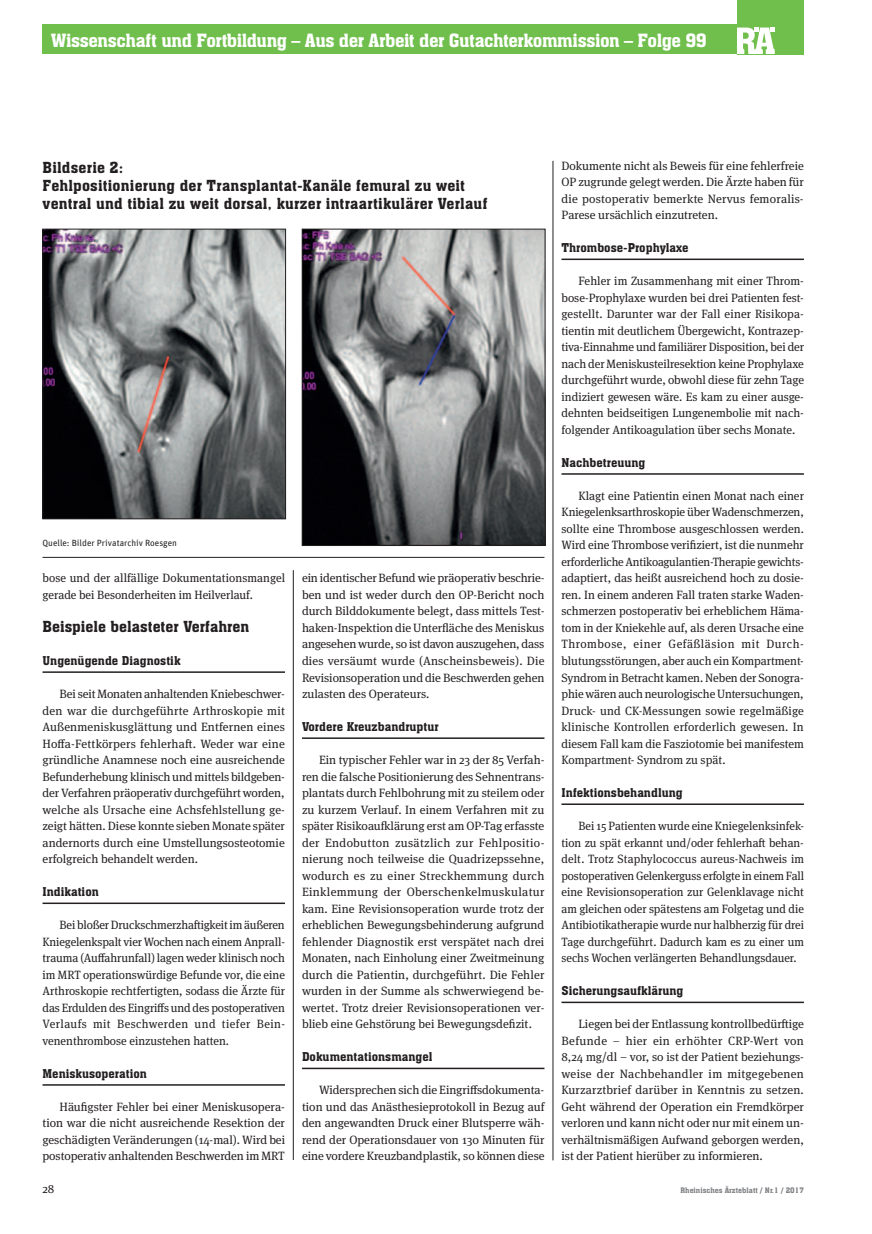
<style>
.page{position:relative;width:872px;height:1234px;background:#fff}
.page>*{position:absolute;margin:0;border:0;box-sizing:border-box;transform-origin:0 0}
.t1{font:18px "Aachen BT";letter-spacing:-.025em;color:#fff}
.t2{font:15px/18px "Aachen BT";letter-spacing:.01em;color:#231f20}
.t3{font:12px/16.5px "Meta Serif OT";color:#231f20;text-align:justify}
.t4{font:12px/16.5px "Meta Serif OT";color:#231f20;text-align:justify;scale:.96 1}
.t5{font:12px "Aachen BT";color:#231f20}
.t6{font:9px "Unit";color:#231f20}
.t7{font:7.5px "Aachen BT";color:#808285}
</style>
<div class="page">
<div style="left:737px;top:0;width:67px;height:54px;background:#70bf4c"></div>
<svg style="left:737px;top:28px;width:37px;height:26px"></svg>
<hr style="left:293px;top:570px;width:1px;height:589px;background:#231f20">
<div style="left:43px;top:25px;width:694px;height:29px;background:#70bf4c"></div>
<hr style="left:43px;top:671px;width:242px;height:1px;background:#231f20">
<hr style="left:43px;top:902px;width:242px;height:1px;background:#231f20">
<hr style="left:43px;top:1083px;width:242px;height:2px;background:#231f20">
<img style="left:45px;top:231px;width:239px;height:286px">
<div style="left:43px;top:229px;width:243px;height:290px;border:1px solid #231f20"></div>
<img style="left:304px;top:231px;width:239px;height:312px">
<div style="left:302px;top:229px;width:243px;height:316px;border:1px solid #231f20"></div>
<hr style="left:302px;top:737px;width:242px;height:1px;background:#231f20">
<hr style="left:302px;top:1067px;width:242px;height:1px;background:#231f20">
<hr style="left:561px;top:258px;width:243px;height:2px;background:#231f20">
<hr style="left:561px;top:473px;width:243px;height:1px;background:#231f20">
<hr style="left:561px;top:803px;width:243px;height:1px;background:#231f20">
<hr style="left:561px;top:1001px;width:243px;height:1px;background:#231f20">
<hr style="left:43px;top:557px;width:501px;height:1px;background:#231f20">
<hr style="left:553px;top:161px;width:1px;height:999px;background:#231f20">
<h1 class="t1" style="left:51px;top:29px;width:657px">Wissenschaft und Fortbildung – Aus der Arbeit der Gutachterkommission – Folge 99</h1>
<p class="t2" style="left:43px;top:158px;width:446px">Bildserie 2:<br>Fehlpositionierung der Transplantat-Kanäle femural zu weit ventral und tibial zu weit dorsal, kurzer intraartikulärer Verlauf</p>
<p class="t6" style="left:43px;top:537px;width:136px">Quelle: Bilder Privatarchiv Roesgen</p>
<p class="t3" style="left:43px;top:570px;width:244px">bose und der allfällige Dokumentationsmangel gerade bei Besonderheiten im Heilverlauf.</p>
<p class="t2" style="left:43px;top:617px;width:208px">Beispiele belasteter Verfahren</p>
<p class="t5" style="left:43px;top:653px;width:139px">Ungenügende Diagnostik</p>
<p class="t3" style="left:43px;top:685px;width:244px;text-indent:17px">Bei seit Monaten anhaltenden Kniebeschwer&shy;den war die durchgeführte Arthroskopie mit Außenmeniskusglättung und Entfernen eines Hoffa-Fettkörpers fehlerhaft. Weder war eine gründliche Anamnese noch eine ausreichende Befunderhebung klinisch und mittels bildgeben&shy;der Verfahren präoperativ durchgeführt worden, welche als Ursache eine Achsfehlstellung ge&shy;zeigt hätten. Diese konnte sieben Monate später andernorts durch eine Umstellungsosteotomie erfolgreich behandelt werden.</p>
<p class="t5" style="left:43px;top:884px;width:58px">Indikation</p>
<p class="t3" style="left:43px;top:916px;width:244px;text-indent:17px">Bei bloßer Druckschmerzhaftigkeit im äußeren Kniegelenkspalt vier Wochen nach einem Anprall&shy;trauma (Auffahrunfall) lagen weder klinisch noch im MRT operationswürdige Befunde vor, die eine Arthroskopie rechtfertigten, sodass die Ärzte für das Erdulden des Eingriffs und des postoperativen Verlaufs mit Beschwerden und tiefer Bein&shy;venenthrombose einzustehen hatten.</p>
<p class="t5" style="left:43px;top:1065px;width:106px">Meniskusoperation</p>
<p class="t3" style="left:43px;top:1098px;width:244px;text-indent:17px">Häufigster Fehler bei einer Meniskusopera&shy;tion war die nicht ausreichende Resektion der geschädigten Veränderungen (14-mal). Wird bei postoperativ anhaltenden Beschwerden im MRT</p>
<p class="t3" style="left:302px;top:570px;width:244px">ein identischer Befund wie präoperativ beschrie&shy;ben und ist weder durch den OP-Bericht noch durch Bilddokumente belegt, dass mittels Test&shy;haken-Inspektion die Unterfläche des Meniskus angesehen wurde, so ist davon auszugehen, dass dies versäumt wurde (Anscheinsbeweis). Die Revisionsoperation und die Beschwerden gehen zulasten des Operateurs.</p>
<p class="t5" style="left:302px;top:719px;width:138px">Vordere Kreuzbandruptur</p>
<p class="t3" style="left:302px;top:751px;width:244px;text-indent:17px">Ein typischer Fehler war in 23 der 85 Verfah&shy;ren die falsche Positionierung des Sehnentrans&shy;plantats durch Fehlbohrung mit zu steilem oder zu kurzem Verlauf. In einem Verfahren mit zu später Risikoaufklärung erst am OP-Tag erfasste der Endobutton zusätzlich zur Fehlpositio&shy;nierung noch teilweise die Quadrizepssehne, wodurch es zu einer Streckhemmung durch Einklemmung der Oberschenkelmuskulatur kam. Eine Revisionsoperation wurde trotz der erheblichen Bewegungsbehinderung aufgrund fehlender Diagnostik erst verspätet nach drei Monaten, nach Einholung einer Zweitmeinung durch die Patientin, durchgeführt. Die Fehler wurden in der Summe als schwerwiegend be&shy;wertet. Trotz dreier Revisionsoperationen ver&shy;blieb eine Gehstörung bei Bewegungsdefizit.</p>
<p class="t5" style="left:302px;top:1049px;width:132px">Dokumentationsmangel</p>
<p class="t3" style="left:302px;top:1081px;width:244px;text-indent:17px">Widersprechen sich die Eingriffsdokumenta&shy;tion und das Anästhesieprotokoll in Bezug auf den angewandten Druck einer Blutsperre wäh&shy;rend der Operationsdauer von 130 Minuten für eine vordere Kreuzbandplastik, so können diese</p>
<p class="t3" style="left:561px;top:157px;width:244px">Dokumente nicht als Beweis für eine fehlerfreie OP zugrunde gelegt werden. Die Ärzte haben für die postoperativ bemerkte Nervus femoralis-Parese ursächlich einzutreten.</p>
<p class="t5" style="left:561px;top:240px;width:128px">Thrombose-Prophylaxe</p>
<p class="t3" style="left:561px;top:273px;width:244px;text-indent:17px">Fehler im Zusammenhang mit einer Throm&shy;bose-Prophylaxe wurden bei drei Patienten fest&shy;gestellt. Darunter war der Fall einer Risikopa&shy;tientin mit deutlichem Übergewicht, Kontrazep&shy;tiva-Einnahme und familiärer Disposition, bei der nach der Meniskusteilresektion keine Prophylaxe durchgeführt wurde, obwohl diese für zehn Tage indiziert gewesen wäre. Es kam zu einer ausge&shy;dehnten beidseitigen Lungenembolie mit nach&shy;folgender Antikoagulation über sechs Monate.</p>
<p class="t5" style="left:561px;top:455px;width:85px">Nachbetreuung</p>
<p class="t3" style="left:561px;top:487px;width:244px;text-indent:17px">Klagt eine Patientin einen Monat nach einer Kniegelenksarthroskopie über Wadenschmerzen, sollte eine Thrombose ausgeschlossen werden.<br>Wird eine Thrombose verifiziert, ist die nunmehr erforderliche Antikoagulantien-Therapie gewichts&shy;adaptiert, das heißt ausreichend hoch zu dosie&shy;ren. In einem anderen Fall traten starke Waden&shy;schmerzen postoperativ bei erheblichem Häma&shy;tom in der Kniekehle auf, als deren Ursache eine Thrombose, einer Gefäßläsion mit Durch&shy;blutungsstörungen, aber auch ein Kompartment-Syndrom in Betracht kamen. Neben der Sonogra&shy;phie wären auch neurologische Untersuchungen, Druck- und CK-Messungen sowie regelmäßige klinische Kontrollen erforderlich gewesen. In diesem Fall kam die Fasziotomie bei manifestem Kompartment- Syndrom zu spät.</p>
<p class="t5" style="left:561px;top:785px;width:123px">Infektionsbehandlung</p>
<p class="t4" style="left:561px;top:817px;width:254px;text-indent:17px">Bei 15 Patienten wurde eine Kniegelenksinfek&shy;tion zu spät erkannt und/oder fehlerhaft behan&shy;delt. Trotz Staphylococcus aureus-Nachweis im postoperativen Gelenkerguss erfolgte in einem Fall eine Revisionsoperation zur Gelenklavage nicht am gleichen oder spätestens am Folgetag und die Antibiotikatherapie wurde nur halbherzig für drei Tage durchgeführt. Dadurch kam es zu einer um sechs Wochen verlängerten Behandlungsdauer.</p>
<p class="t5" style="left:561px;top:983px;width:123px">Sicherungsaufklärung</p>
<p class="t3" style="left:561px;top:1015px;width:244px;text-indent:17px">Liegen bei der Entlassung kontrollbedürftige Befunde – hier ein erhöhter CRP-Wert von 8,24 mg/dl – vor, so ist der Patient beziehungs&shy;weise der Nachbehandler im mitgegebenen Kurzarztbrief darüber in Kenntnis zu setzen.<br>Geht während der Operation ein Fremdkörper verloren und kann nicht oder nur mit einem un&shy;verhältnismäßigen Aufwand geborgen werden, ist der Patient hierüber zu informieren.</p>
<p class="t3" style="left:43px;top:1180px;width:13px">28</p>
<p class="t7" style="left:680px;top:1185px;width:125px">Rheinisches Ärzteblatt / Nr.1 / 2017</p>
</div>
